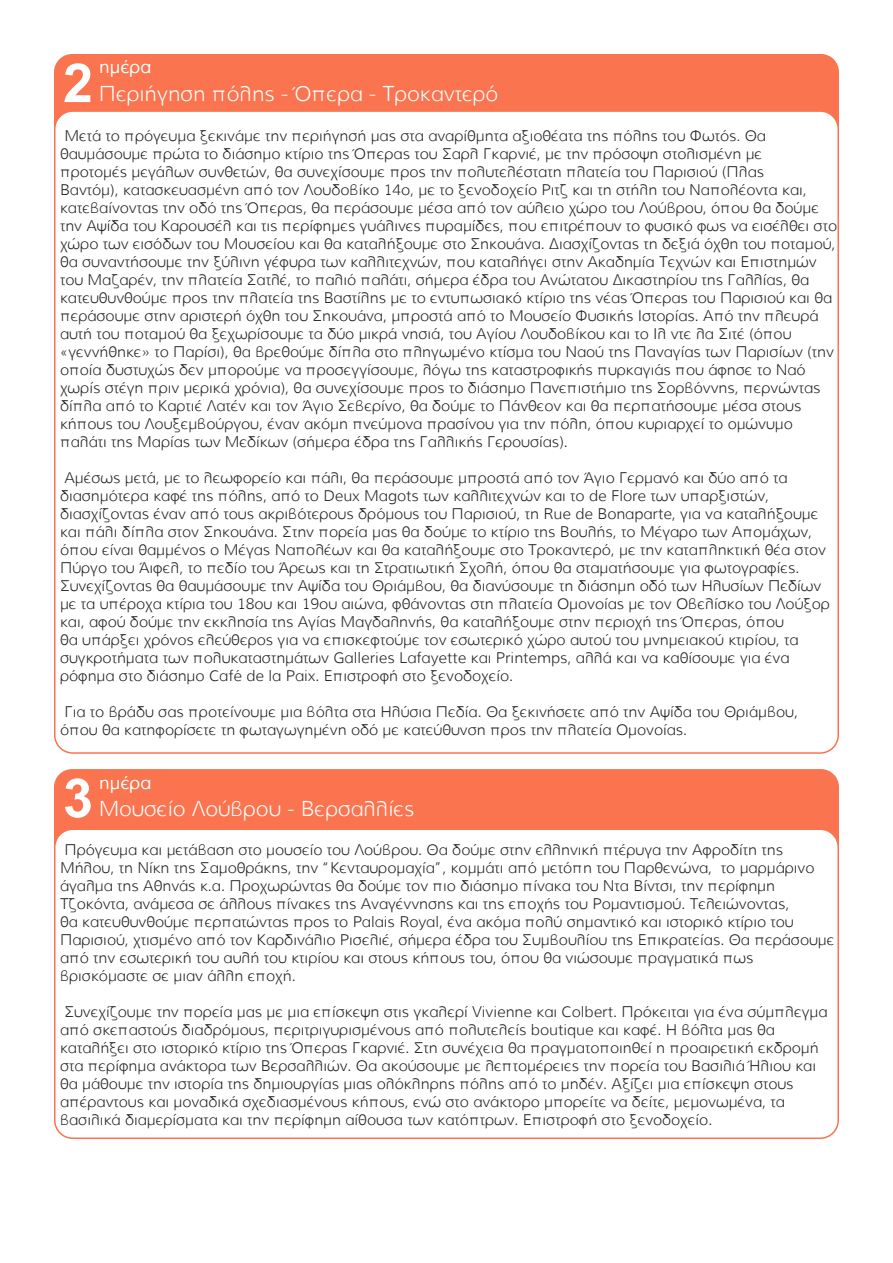
<style>
.page{position:relative;width:893px;height:1263px;background:#fff}
.page>*{position:absolute;margin:0;border:0;box-sizing:border-box;transform-origin:0 0}
.t1{font:700 54px "Arial";color:#fff}
.t2{font:21px "Aka Acid GR Muli Light";color:#fff}
.t3{font:18px "Aka Acid GR Muli Medium";color:#fff}
.t4{font:15px/18px "Aka Acid GR Muli Light";color:#231f20}
</style>
<div class="page">
<div style="left:54px;top:769px;width:785px;height:113px;background:#fa744f;border-radius:18px"></div>
<div style="left:55px;top:829px;width:783px;height:309px;background:#fff;border-radius:18px"></div>
<div style="left:54px;top:828px;width:785px;height:311px;border:2px solid #fa744f;border-radius:18px"></div>
<div style="left:54px;top:54px;width:785px;height:104px;background:#fa744f;border-radius:18px"></div>
<div style="left:55px;top:111px;width:783px;height:642px;background:#fff;border-radius:18px"></div>
<p class="t1" style="left:63px;top:45px;width:32px">2</p>
<p class="t3" style="left:99px;top:56px;width:54px">ημέρα</p>
<p class="t2" style="left:99px;top:81px;width:401px">Περιήγηση πόλης - Όπερα - Τροκαντερό</p>
<p class="t4" style="left:60px;top:127px;width:778px">Μετά το πρόγευμα ξεκινάμε την περιήγησή μας στα αναρίθμητα αξιοθέατα της πόλης του Φωτός. Θα θαυμάσουμε πρώτα το διάσημο κτίριο της Όπερας του Σαρλ Γκαρνιέ, με την πρόσοψη στολισμένη με<br>προτομές μεγάλων συνθετών, θα συνεχίσουμε προς την πολυτελέστατη πλατεία του Παρισιού (Πλας<br>Βαντόμ), κατασκευασμένη από τον Λουδοβίκο 14ο, με το ξενοδοχείο Ριτζ και τη στήλη του Ναπολέοντα και, κατεβαίνοντας την οδό της Όπερας, θα περάσουμε μέσα από τον αύλειο χώρο του Λούβρου, όπου θα δούμε την Αψίδα του Καρουσέλ και τις περίφημες γυάλινες πυραμίδες, που επιτρέπουν το φυσικό φως να εισέλθει στο χώρο των εισόδων του Μουσείου και θα καταλήξουμε στο Σηκουάνα. Διασχίζοντας τη δεξιά όχθη του ποταμού, θα συναντήσουμε την ξύλινη γέφυρα των καλλιτεχνών, που καταλήγει στην Ακαδημία Τεχνών και Επιστημών του Μαζαρέν, την πλατεία Σατλέ, το παλιό παλάτι, σήμερα έδρα του Ανώτατου Δικαστηρίου της Γαλλίας, θα κατευθυνθούμε προς την πλατεία της Βαστίλης με το εντυπωσιακό κτίριο της νέας Όπερας του Παρισιού και θα περάσουμε στην αριστερή όχθη του Σηκουάνα, μπροστά από το Μουσείο Φυσικής Ιστορίας. Από την πλευρά αυτή του ποταμού θα ξεχωρίσουμε τα δύο μικρά νησιά, του Αγίου Λουδοβίκου και το Ιλ ντε λα Σιτέ (όπου «γεννήθηκε» το Παρίσι), θα βρεθούμε δίπλα στο πληγωμένο κτίσμα του Ναού της Παναγίας των Παρισίων (την οποία δυστυχώς δεν μπορούμε να προσεγγίσουμε, λόγω της καταστροφικής πυρκαγιάς που άφησε το Ναό χωρίς στέγη πριν μερικά χρόνια), θα συνεχίσουμε προς το διάσημο Πανεπιστήμιο της Σορβόννης, περνώντας δίπλα από το Καρτιέ Λατέν και τον Άγιο Σεβερίνο, θα δούμε το Πάνθεον και θα περπατήσουμε μέσα στους κήπους του Λουξεμβούργου, έναν ακόμη πνεύμονα πρασίνου για την πόλη, όπου κυριαρχεί το ομώνυμο παλάτι της Μαρίας των Μεδίκων (σήμερα έδρα της Γαλλικής Γερουσίας).</p>
<p class="t4" style="left:60px;top:469px;width:771px">Αμέσως μετά, με το λεωφορείο και πάλι, θα περάσουμε μπροστά από τον Άγιο Γερμανό και δύο από τα διασημότερα καφέ της πόλης, από το Deux Magots των καλλιτεχνών και το de Flore των υπαρξιστών, διασχίζοντας έναν από τους ακριβότερους δρόμους του Παρισιού, τη Rue de Bonaparte, για να καταλήξουμε και πάλι δίπλα στον Σηκουάνα. Στην πορεία μας θα δούμε το κτίριο της Βουλής, το Μέγαρο των Απομάχων, όπου είναι θαμμένος ο Μέγας Ναπολέων και θα καταλήξουμε στο Τροκαντερό, με την καταπληκτική θέα στον Πύργο του Άιφελ, το πεδίο του Άρεως και τη Στρατιωτική Σχολή, όπου θα σταματήσουμε για φωτογραφίες.<br>Συνεχίζοντας θα θαυμάσουμε την Αψίδα του Θριάμβου, θα διανύσουμε τη διάσημη οδό των Ηλυσίων Πεδίων με τα υπέροχα κτίρια του 18ου και 19ου αιώνα, φθάνοντας στη πλατεία Ομονοίας με τον Οβελίσκο του Λούξορ και, αφού δούμε την εκκλησία της Αγίας Μαγδαληνής, θα καταλήξουμε στην περιοχή της Όπερας, όπου<br>θα υπάρξει χρόνος ελεύθερος για να επισκεφτούμε τον εσωτερικό χώρο αυτού του μνημειακού κτιρίου, τα συγκροτήματα των πολυκαταστημάτων Galleries Lafayette και Printemps, αλλά και να καθίσουμε για ένα ρόφημα στο διάσημο Café de la Paix. Επιστροφή στο ξενοδοχείο.</p>
<p class="t4" style="left:60px;top:703px;width:739px">Για το βράδυ σας προτείνουμε μια βόλτα στα Ηλύσια Πεδία. Θα ξεκινήσετε από την Αψίδα του Θριάμβου, όπου θα κατηφορίσετε τη φωταγωγημένη οδό με κατεύθυνση προς την πλατεία Ομονοίας.</p>
<p class="t1" style="left:63px;top:760px;width:32px">3</p>
<p class="t3" style="left:99px;top:771px;width:54px">ημέρα</p>
<p class="t2" style="left:99px;top:796px;width:317px">Μουσείο Λούβρου - Βερσαλλίες</p>
<p class="t4" style="left:60px;top:840px;width:776px">Πρόγευμα και μετάβαση στο μουσείο του Λούβρου. Θα δούμε στην ελληνική πτέρυγα την Αφροδίτη της Μήλου, τη Νίκη της Σαμοθράκης, την “Κενταυρομαχία”, κομμάτι από μετόπη του Παρθενώνα, το μαρμάρινο άγαλμα της Αθηνάς κ.α. Προχωρώντας θα δούμε τον πιο διάσημο πίνακα του Ντα Βίντσι, την περίφημη Τζοκόντα, ανάμεσα σε άλλους πίνακες της Αναγέννησης και της εποχής του Ρομαντισμού. Τελειώνοντας,<br>θα κατευθυνθούμε περπατώντας προς το Palais Royal, ένα ακόμα πολύ σημαντικό και ιστορικό κτίριο του Παρισιού, χτισμένο από τον Καρδινάλιο Ρισελιέ, σήμερα έδρα του Συμβουλίου της Επικρατείας. Θα περάσουμε από την εσωτερική του αυλή του κτιρίου και στους κήπους του, όπου θα νιώσουμε πραγματικά πως βρισκόμαστε σε μιαν άλλη εποχή.</p>
<p class="t4" style="left:60px;top:1002px;width:769px">Συνεχίζουμε την πορεία μας με μια επίσκεψη στις γκαλερί Vivienne και Colbert. Πρόκειται για ένα σύμπλεγμα από σκεπαστούς διαδρόμους, περιτριγυρισμένους από πολυτελείς boutique και καφέ. Η βόλτα μας θα καταλήξει στο ιστορικό κτίριο της Όπερας Γκαρνιέ. Στη συνέχεια θα πραγματοποιηθεί η προαιρετική εκδρομή στα περίφημα ανάκτορα των Βερσαλλιών. Θα ακούσουμε με λεπτομέρειες την πορεία του Βασιλιά Ήλιου και θα μάθουμε την ιστορία της δημιουργίας μιας ολόκληρης πόλης από το μηδέν. Αξίζει μια επίσκεψη στους απέραντους και μοναδικά σχεδιασμένους κήπους, ενώ στο ανάκτορο μπορείτε να δείτε, μεμονωμένα, τα βασιλικά διαμερίσματα και την περίφημη αίθουσα των κατόπτρων. Επιστροφή στο ξενοδοχείο.</p>
</div>
